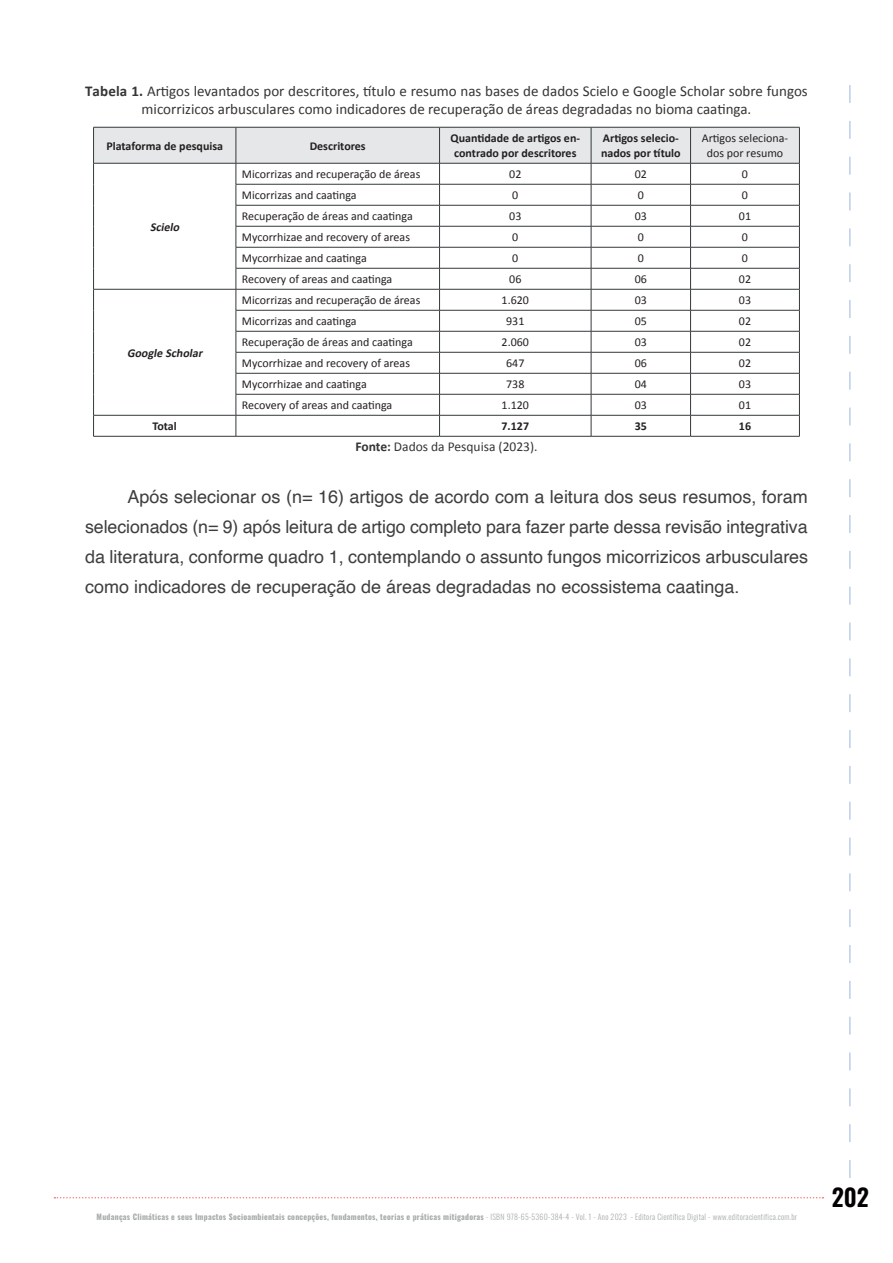
<style>
.page{position:relative;width:893px;height:1263px;background:#fff}
.page>*{position:absolute;margin:0;border:0;box-sizing:border-box;transform-origin:0 0}
.t1{font:600 24px "Oswald";color:#040101}
._04_texto{font:18px/30px "Helvetica";color:#3e3e3f;text-align:justify}
._06_figura-quadro-ta{font:15px/18px "Calibri";color:#363536;text-align:center}
._06_fonte{font:13.5px "Calibri";color:#363536}
.Texto_Esquerda_Preto{font:12px "Calibri";color:#231f20}
.Texto_Centro_Preto{font:700 12px/15px "Calibri";color:#231f20;text-align:center}
.Texto_Centro_Preto-2{font:12px/15px "Calibri";color:#231f20;text-align:center}
.Texto_Centro_Preto-3{font:italic 700 12px "Calibri";color:#231f20}
.t2{font:700 7.8px "Oswald";letter-spacing:.03em;color:#a7aaaa}
.s1{font-weight:700}
.s2{font-weight:300}
</style>
<div class="page">
<svg style="left:54px;top:1197px;width:769px;height:1px"></svg>
<svg style="left:849px;top:85px;width:2px;height:1093px"></svg>
<svg style="left:93px;top:127px;width:707px;height:309px"></svg>
<hr style="left:93px;top:436px;width:143px;height:1px;background:#34393b">
<hr style="left:236px;top:436px;width:204px;height:1px;background:#34393b">
<hr style="left:440px;top:436px;width:151px;height:1px;background:#34393b">
<hr style="left:591px;top:436px;width:100px;height:1px;background:#34393b">
<hr style="left:691px;top:436px;width:109px;height:1px;background:#34393b">
<p class="_06_figura-quadro-ta" style="left:85px;top:82px;width:724px"><span class="s1">Tabela 1.</span> Artigos levantados por descritores, título e resumo nas bases de dados Scielo e Google Scholar sobre fungos micorrizicos arbusculares como indicadores de recuperação de áreas degradadas no bioma caatinga.</p>
<p class="Texto_Centro_Preto" style="left:106px;top:138px;width:118px">Plataforma de pesquisa</p>
<p class="Texto_Centro_Preto" style="left:310px;top:138px;width:58px">Descritores</p>
<p class="Texto_Centro_Preto" style="left:450px;top:130px;width:131px">Quantidade de artigos en&shy;contrado por descritores</p>
<p class="Texto_Centro_Preto" style="left:601px;top:130px;width:81px;text-align:left">Artigos selecio&shy;nados por título</p>
<p class="Texto_Centro_Preto-2" style="left:702px;top:130px;width:88px">Artigos seleciona&shy;dos por resumo</p>
<p class="Texto_Centro_Preto-3" style="left:150px;top:218px;width:34px">Scielo</p>
<p class="Texto_Centro_Preto-3" style="left:127px;top:344px;width:80px">Google Scholar</p>
<p class="Texto_Esquerda_Preto" style="left:242px;top:166px;width:180px">Micorrizas and recuperação de áreas</p>
<p class="Texto_Centro_Preto-2" style="left:509px;top:166px;width:14px">02</p>
<p class="Texto_Centro_Preto-2" style="left:635px;top:166px;width:14px">02</p>
<p class="Texto_Centro_Preto-2" style="left:742px;top:166px;width:8px">0</p>
<p class="Texto_Esquerda_Preto" style="left:242px;top:187px;width:116px">Micorrizas and caatinga</p>
<p class="Texto_Centro_Preto-2" style="left:512px;top:187px;width:8px">0</p>
<p class="Texto_Centro_Preto-2" style="left:638px;top:187px;width:8px">0</p>
<p class="Texto_Centro_Preto-2" style="left:742px;top:187px;width:8px">0</p>
<p class="Texto_Esquerda_Preto" style="left:242px;top:208px;width:172px">Recuperação de áreas and caatinga</p>
<p class="Texto_Centro_Preto-2" style="left:509px;top:208px;width:14px">03</p>
<p class="Texto_Centro_Preto-2" style="left:635px;top:208px;width:14px">03</p>
<p class="Texto_Centro_Preto-2" style="left:739px;top:208px;width:14px">01</p>
<p class="Texto_Esquerda_Preto" style="left:242px;top:229px;width:170px">Mycorrhizae and recovery of areas</p>
<p class="Texto_Centro_Preto-2" style="left:512px;top:229px;width:8px">0</p>
<p class="Texto_Centro_Preto-2" style="left:638px;top:229px;width:8px">0</p>
<p class="Texto_Centro_Preto-2" style="left:742px;top:229px;width:8px">0</p>
<p class="Texto_Esquerda_Preto" style="left:242px;top:250px;width:126px">Mycorrhizae and caatinga</p>
<p class="Texto_Centro_Preto-2" style="left:512px;top:250px;width:8px">0</p>
<p class="Texto_Centro_Preto-2" style="left:638px;top:250px;width:8px">0</p>
<p class="Texto_Centro_Preto-2" style="left:742px;top:250px;width:8px">0</p>
<p class="Texto_Esquerda_Preto" style="left:242px;top:271px;width:152px">Recovery of areas and caatinga</p>
<p class="Texto_Centro_Preto-2" style="left:509px;top:271px;width:14px">06</p>
<p class="Texto_Centro_Preto-2" style="left:635px;top:271px;width:14px">06</p>
<p class="Texto_Centro_Preto-2" style="left:739px;top:271px;width:14px">02</p>
<p class="Texto_Esquerda_Preto" style="left:242px;top:292px;width:180px">Micorrizas and recuperação de áreas</p>
<p class="Texto_Centro_Preto-2" style="left:502px;top:292px;width:29px">1.620</p>
<p class="Texto_Centro_Preto-2" style="left:635px;top:292px;width:14px">03</p>
<p class="Texto_Centro_Preto-2" style="left:739px;top:292px;width:14px">03</p>
<p class="Texto_Esquerda_Preto" style="left:242px;top:313px;width:116px">Micorrizas and caatinga</p>
<p class="Texto_Centro_Preto-2" style="left:506px;top:313px;width:20px">931</p>
<p class="Texto_Centro_Preto-2" style="left:635px;top:313px;width:14px">05</p>
<p class="Texto_Centro_Preto-2" style="left:739px;top:313px;width:14px">02</p>
<p class="Texto_Esquerda_Preto" style="left:242px;top:334px;width:172px">Recuperação de áreas and caatinga</p>
<p class="Texto_Centro_Preto-2" style="left:502px;top:334px;width:29px">2.060</p>
<p class="Texto_Centro_Preto-2" style="left:635px;top:334px;width:14px">03</p>
<p class="Texto_Centro_Preto-2" style="left:739px;top:334px;width:14px">02</p>
<p class="Texto_Esquerda_Preto" style="left:242px;top:355px;width:170px">Mycorrhizae and recovery of areas</p>
<p class="Texto_Centro_Preto-2" style="left:506px;top:355px;width:20px">647</p>
<p class="Texto_Centro_Preto-2" style="left:635px;top:355px;width:14px">06</p>
<p class="Texto_Centro_Preto-2" style="left:739px;top:355px;width:14px">02</p>
<p class="Texto_Esquerda_Preto" style="left:242px;top:376px;width:126px">Mycorrhizae and caatinga</p>
<p class="Texto_Centro_Preto-2" style="left:506px;top:376px;width:20px">738</p>
<p class="Texto_Centro_Preto-2" style="left:635px;top:376px;width:14px">04</p>
<p class="Texto_Centro_Preto-2" style="left:739px;top:376px;width:14px">03</p>
<p class="Texto_Esquerda_Preto" style="left:242px;top:397px;width:152px">Recovery of areas and caatinga</p>
<p class="Texto_Centro_Preto-2" style="left:502px;top:397px;width:29px">1.120</p>
<p class="Texto_Centro_Preto-2" style="left:635px;top:397px;width:14px">03</p>
<p class="Texto_Centro_Preto-2" style="left:739px;top:397px;width:14px">01</p>
<p class="Texto_Centro_Preto" style="left:153px;top:418px;width:26px">Total</p>
<p class="Texto_Centro_Preto" style="left:502px;top:418px;width:29px">7.127</p>
<p class="Texto_Centro_Preto" style="left:635px;top:418px;width:14px">35</p>
<p class="Texto_Centro_Preto" style="left:739px;top:418px;width:14px">16</p>
<p class="_06_fonte" style="left:355px;top:438px;width:184px"><span class="s1">Fonte:</span> Dados da Pesquisa (2023).</p>
<p class="_04_texto" style="left:85px;top:482px;width:725px;text-indent:43px">Após selecionar os (n= 16) artigos de acordo com a leitura dos seus resumos, foram selecionados (n= 9) após leitura de artigo completo para fazer parte dessa revisão integrativa da literatura, conforme quadro 1, contemplando o assunto fungos micorrizicos arbusculares como indicadores de recuperação de áreas degradadas no ecossistema caatinga.</p>
<p class="t2" style="left:97px;top:1212px;width:702px">Mudanças Climáticas e seus Impactos Socioambientais concepções, fundamentos, teorias e práticas mitigadoras <span class="s2">- ISBN 978-65-5360-384-4 - Vol. 1 - Ano 2023 - Editora Científica Digital - www.editoracientifica.com.br</span></p>
<h1 class="t1" style="left:832px;top:1184px;width:39px">202</h1>
</div>
